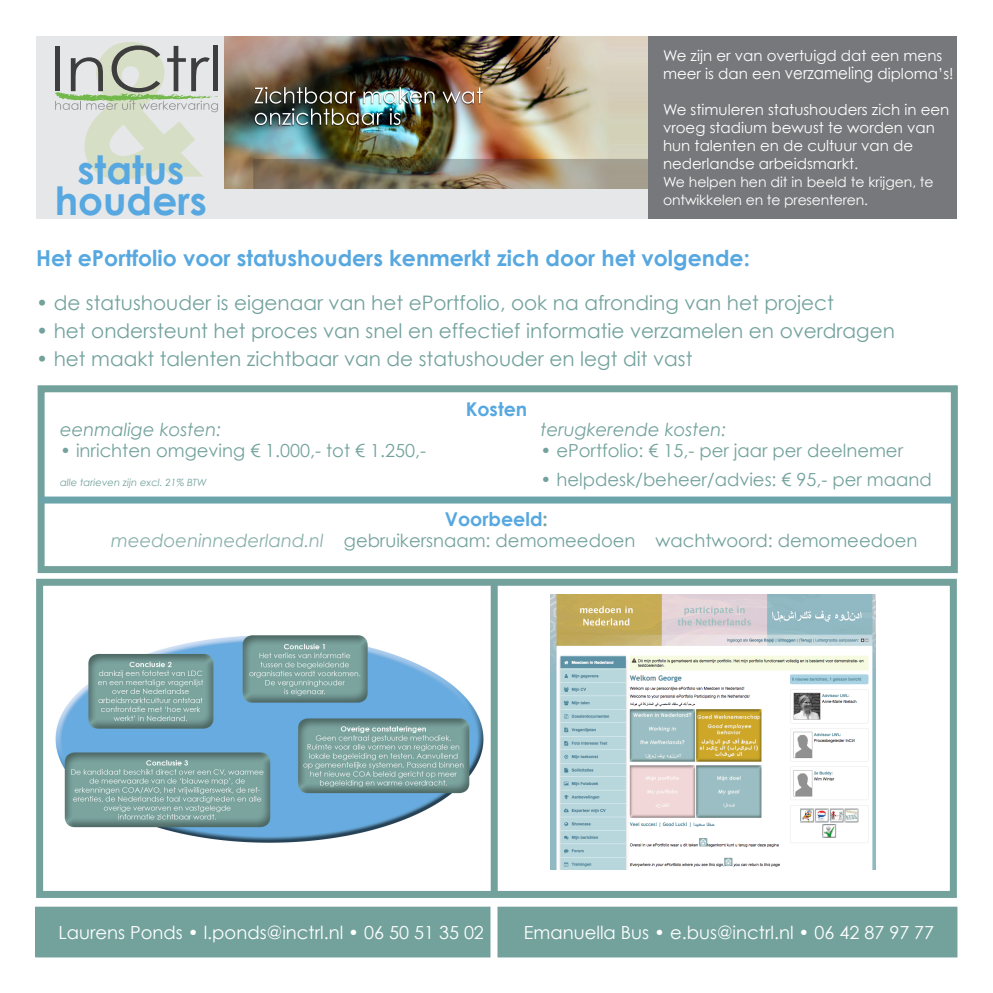
<style>
.page{position:relative;width:993px;height:993px;background:#fff}
.page>*{position:absolute;margin:0;border:0;box-sizing:border-box;transform-origin:0 0}
.t1{font:700 39px "Century Gothic";color:#57a8e0}
.t2{font:700 22px "Century Gothic";color:#57a8e0}
.t3{font:20px "Century Gothic";color:#73a29d}
.t4{font:700 19px "Century Gothic";color:#57a8e0}
.t5{font:18px "Century Gothic";color:#73a29d}
.t6{font:18px "Century Gothic";color:#fff}
.t7{font:italic 18px "Century Gothic";color:#73a29d}
.t8{font:15px/18px "Century Gothic";color:#fff}
.t9{font:14px/18px "Century Gothic";letter-spacing:-.01em;color:#fff}
.t10{font:italic 10px "Century Gothic";color:#73a29d}
.s1{font-size:16.6px}
.s2{color:#73a29d}
.s3{font-style:italic;color:#88b0ac}
</style>
<div class="page">
<div style="left:36px;top:906px;width:920px;height:50px;background:#73a29d"></div>
<div style="left:35px;top:906px;width:922px;height:51px;border:1px solid #73a29d"></div>
<div style="left:36px;top:578px;width:920px;height:319px;border:7px solid #73a29d"></div>
<img style="left:550px;top:594px;width:325px;height:275px">
<img style="left:55px;top:635px;width:429px;height:208px">
<div style="left:490px;top:579px;width:7px;height:314px;background:#73a29d"></div>
<div style="left:490px;top:902px;width:7px;height:66px;background:#fff"></div>
<div style="left:36px;top:36px;width:638px;height:182px;background:#e6e7e9"></div>
<img style="left:224px;top:36px;width:424px;height:153px">
<img style="left:254px;top:87px;width:228px;height:17px">
<svg style="left:55px;top:42px;width:163px;height:138px"></svg>
<div style="left:38px;top:385px;width:919px;height:188px;border:7px solid #73a29d"></div>
<div style="left:40px;top:496px;width:912px;height:7px;background:#6ba4ab"></div>
<div style="left:648px;top:36px;width:308px;height:182px;background:#76787b"></div>
<p class="t8" style="left:662px;top:46px;width:292px">We zijn er van overtuigd dat een mens meer is dan een <span class="s1">verzameling</span> diploma’s!</p>
<p class="t8" style="left:662px;top:100px;width:288px">We stimuleren statushouders zich in een vroeg stadium bewust te worden van hun talenten en de cultuur van de</p>
<p class="t8" style="left:662px;top:154px;width:197px">nederlandse arbeidsmarkt.</p>
<p class="t9" style="left:662px;top:173px;width:272px">We helpen hen dit in beeld te krijgen, te ontwikkelen en te presenteren.</p>
<p class="t1" style="left:77px;top:145px;width:108px">status</p>
<p class="t1" style="left:55px;top:176px;width:154px">houders</p>
<p class="t2" style="left:36px;top:244px;width:715px">Het ePortfolio voor statushouders kenmerkt zich door het volgende:</p>
<p class="t3" style="left:36px;top:290px;width:799px">• de statushouder is eigenaar van het ePortfolio, ook na afronding van het project</p>
<p class="t3" style="left:36px;top:318px;width:860px">• het ondersteunt het proces van snel en effectief informatie verzamelen en overdragen</p>
<p class="t3" style="left:36px;top:346px;width:657px">• het maakt talenten zichtbaar van de statushouder en legt dit vast</p>
<p class="t4" style="left:465px;top:397px;width:63px">Kosten</p>
<p class="t7" style="left:60px;top:418px;width:163px">eenmalige kosten:</p>
<p class="t7" style="left:540px;top:418px;width:187px">terugkerende kosten:</p>
<p class="t5" style="left:60px;top:439px;width:367px">• inrichten omgeving € 1.000,- tot € 1.250,-</p>
<p class="t5" style="left:540px;top:439px;width:364px">• ePortfolio: € 15,- per jaar per deelnemer</p>
<p class="t10" style="left:60px;top:476px;width:148px">alle tarieven zijn excl. 21% BTW</p>
<p class="t5" style="left:540px;top:468px;width:392px">• helpdesk/beheer/advies: € 95,- per maand</p>
<p class="t4" style="left:444px;top:506px;width:104px">Voorbeeld<span class="s2">:</span></p>
<p class="t5" style="left:111px;top:529px;width:807px"><span class="s3">meedoeninnederland.nl</span> gebruikersnaam: demomeedoen wachtwoord: demomeedoen</p>
<p class="t6" style="left:58px;top:921px;width:427px">Laurens Ponds • l.ponds@inctrl.nl • 06 50 51 35 02</p>
<p class="t6" style="left:523px;top:921px;width:412px">Emanuella Bus • e.bus@inctrl.nl • 06 42 87 97 77</p>
</div>
